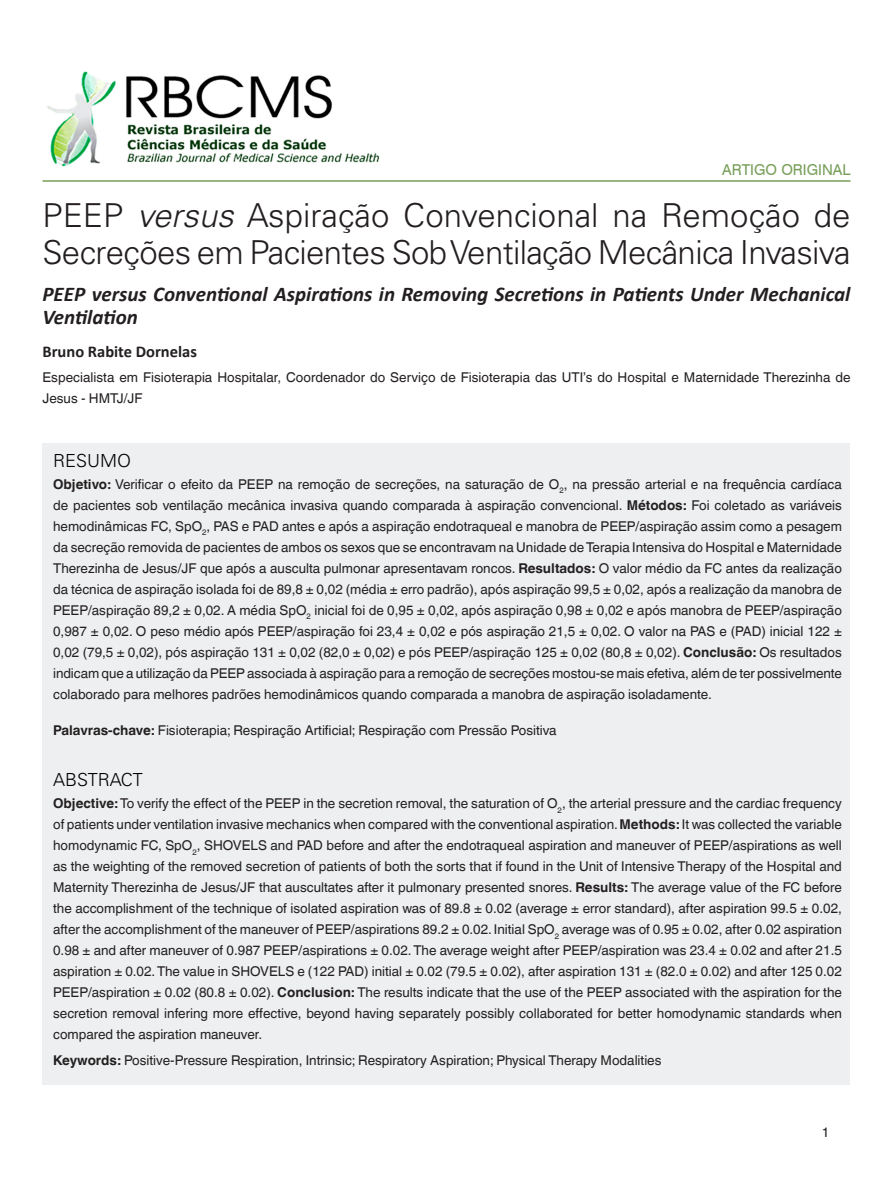
<style>
.page{position:relative;width:893px;height:1191px;background:#fff}
.page>*{position:absolute;margin:0;border:0;box-sizing:border-box;transform-origin:0 0}
.Título{font:300 33px/37.5px "Univers LT Std";letter-spacing:-.02em;color:#231f20}
.Título_traduzido{font:italic 700 21px/22.5px "Calibri";color:#231f20}
.Título_resumo{font:300 18px "Univers LT Std";color:#000}
.Autor{font:700 16.5px "Calibri";color:#231f20}
.t1{font:15px "Swiss 721 BT";color:#789f5a}
.Resumo{font:13.5px/21px "Helvetica World";color:#231f20;text-align:justify}
.Key_words{font:13.5px "Helvetica World";color:#231f20}
.Afiliacao{font:13.5px/21px "Helvetica World";color:#231f20}
.s1{font-style:italic}
.s2{font-weight:700}
</style>
<div class="page">
<img style="left:46px;top:71px;width:333px;height:96px">
<hr style="left:42px;top:180px;width:808px;height:2px;background:#789f5a">
<div style="left:43px;top:443px;width:807px;height:641px;background:#edeff0"></div>
<p class="t1" style="left:722px;top:159px;width:130px">ARTIGO ORIGINAL</p>
<p class="Título" style="left:42px;top:196px;width:810px">PEEP <span class="s1">versus</span> Aspiração Convencional na Remoção de<br>Secreções em Pacientes Sob Ventilação Mecânica Invasiva</p>
<p class="Título_traduzido" style="left:42px;top:282px;width:809px">PEEP versus Conventional Aspirations in Removing Secretions in Patients Under Mechanical<br>Ventilation</p>
<p class="Autor" style="left:43px;top:340px;width:156px">Bruno Rabite Dornelas</p>
<p class="Afiliacao" style="left:42px;top:367px;width:810px">Especialista em Fisioterapia Hospitalar, Coordenador do Serviço de Fisioterapia das UTI’s do Hospital e Maternidade Therezinha de<br>Jesus - HMTJ/JF</p>
<p class="Título_resumo" style="left:53px;top:449px;width:79px">RESUMO</p>
<p class="Resumo" style="left:53px;top:473px;width:790px"><span class="s2">Objetivo:</span> Verificar o efeito da PEEP na remoção de secreções, na saturação de O<sub>2</sub>, na pressão arterial e na frequência cardíaca de pacientes sob ventilação mecânica invasiva quando comparada à aspiração convencional. <span class="s2">Métodos:</span> Foi coletado as variáveis hemodinâmicas FC, SpO<sub>2</sub>, PAS e PAD antes e após a aspiração endotraqueal e manobra de PEEP/aspiração assim como a pesagem da secreção removida de pacientes de ambos os sexos que se encontravam na Unidade de Terapia Intensiva do Hospital e Maternidade Therezinha de Jesus/JF que após a ausculta pulmonar apresentavam roncos. <span class="s2">Resultados:</span> O valor médio da FC antes da realização da técnica de aspiração isolada foi de 89,8 ± 0,02 (média ± erro padrão), após aspiração 99,5 ± 0,02, após a realização da manobra de PEEP/aspiração 89,2 ± 0,02. A média SpO<sub>2</sub> inicial foi de 0,95 ± 0,02, após aspiração 0,98 ± 0,02 e após manobra de PEEP/aspiração 0,987 ± 0,02. O peso médio após PEEP/aspiração foi 23,4 ± 0,02 e pós aspiração 21,5 ± 0,02. O valor na PAS e (PAD) inicial 122 ± 0,02 (79,5 ± 0,02), pós aspiração 131 ± 0,02 (82,0 ± 0,02) e pós PEEP/aspiração 125 ± 0,02 (80,8 ± 0,02). <span class="s2">Conclusão:</span> Os resultados indicam que a utilização da PEEP associada à aspiração para a remoção de secreções mostou-se mais efetiva, além de ter possivelmente colaborado para melhores padrões hemodinâmicos quando comparada a manobra de aspiração isoladamente.</p>
<p class="Key_words" style="left:53px;top:722px;width:505px"><span class="s2">Palavras-chave:</span> Fisioterapia; Respiração Artificial; Respiração com Pressão Positiva</p>
<p class="Título_resumo" style="left:53px;top:769px;width:91px">ABSTRACT</p>
<p class="Resumo" style="left:53px;top:793px;width:790px"><span class="s2">Objective:</span> To verify the effect of the PEEP in the secretion removal, the saturation of O<sub>2</sub>, the arterial pressure and the cardiac frequency of patients under ventilation invasive mechanics when compared with the conventional aspiration. <span class="s2">Methods:</span> It was collected the variable homodynamic FC, SpO<sub>2</sub>, SHOVELS and PAD before and after the endotraqueal aspiration and maneuver of PEEP/aspirations as well as the weighting of the removed secretion of patients of both the sorts that if found in the Unit of Intensive Therapy of the Hospital and Maternity Therezinha de Jesus/JF that auscultates after it pulmonary presented snores. <span class="s2">Results:</span> The average value of the FC before the accomplishment of the technique of isolated aspiration was of 89.8 ± 0.02 (average ± error standard), after aspiration 99.5 ± 0.02, after the accomplishment of the maneuver of PEEP/aspirations 89.2 ± 0.02. Initial SpO<sub>2</sub> average was of 0.95 ± 0.02, after 0.02 aspiration 0.98 ± and after maneuver of 0.987 PEEP/aspirations ± 0.02. The average weight after PEEP/aspiration was 23.4 ± 0.02 and after 21.5 aspiration ± 0.02. The value in SHOVELS e (122 PAD) initial ± 0.02 (79.5 ± 0.02), after aspiration 131 ± (82.0 ± 0.02) and after 125 0.02<br>PEEP/aspiration ± 0.02 (80.8 ± 0.02). <span class="s2">Conclusion:</span> The results indicate that the use of the PEEP associated with the aspiration for the secretion removal infering more effective, beyond having separately possibly collaborated for better homodynamic standards when compared the aspiration maneuver.</p>
<p class="Key_words" style="left:53px;top:1052px;width:610px"><span class="s2">Keywords:</span> Positive-Pressure Respiration, Intrinsic; Respiratory Aspiration; Physical Therapy Modalities</p>
<p class="Resumo" style="left:822px;top:1121px;width:9px">1</p>
</div>
